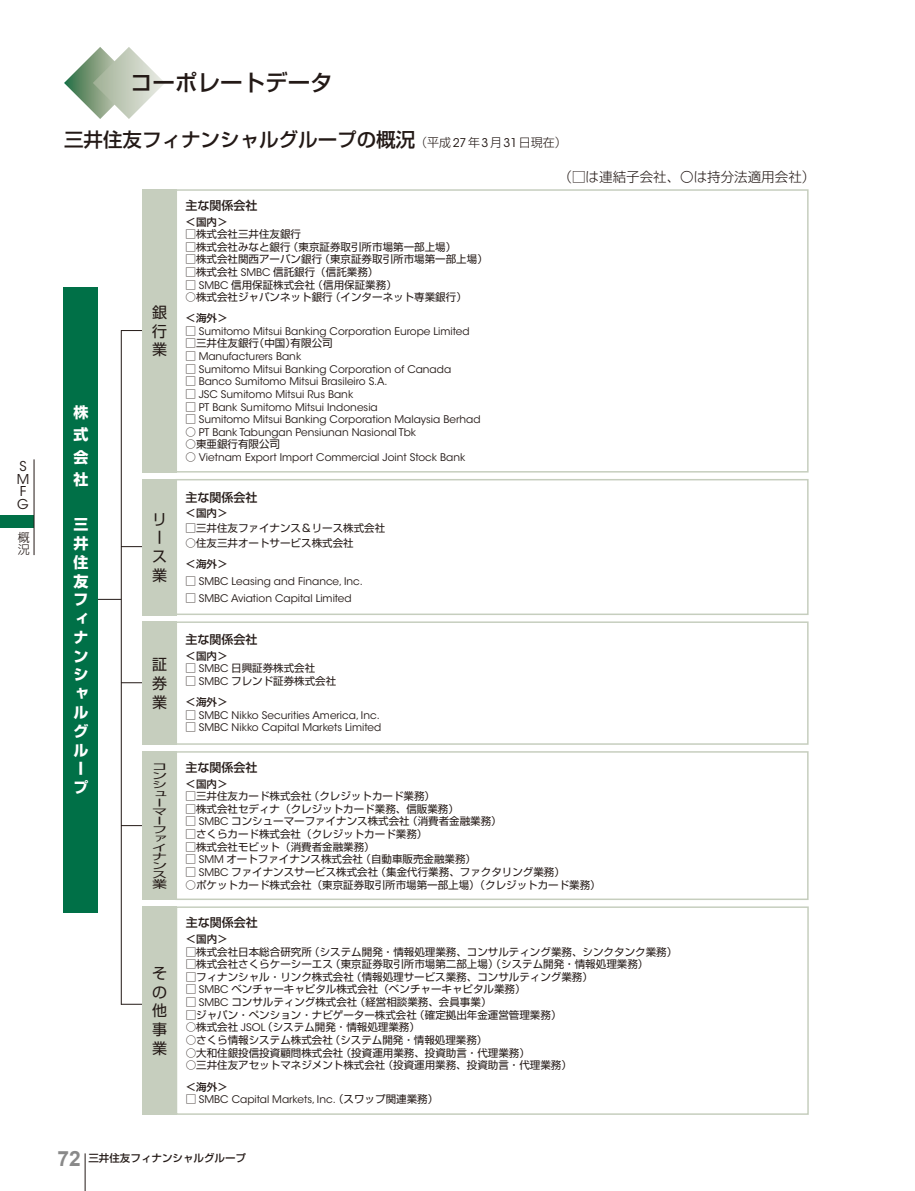
<style>
.page{position:relative;width:915px;height:1191px;background:#fff}
.page>*{position:absolute;margin:0;border:0;box-sizing:border-box;transform-origin:0 0}
.t1{font:500 22.5px "Shin Go Pr 6 N";color:#231916}
.t2{font:500 19.5px "Shin Go Pr 6 N";color:#231916}
.t3{font:700 15px/18.8px "Shin Go Pr 6 N";color:#fff;text-align:justify}
.t4{font:15px/18.8px "Shin Go Pr 6 N";color:#231916;text-align:justify}
.t5{font:300 13.5px "Shin Go Pr 6 N";color:#231916}
.t6{font:13.5px/12.8px "ITC Avant Garde Std";color:#231916}
.t7{font:500 12px "Shin Go Pr 6 N";color:#231916}
.t8{font:300 12px/12px "Shin Go Pr 6 N";color:#231916}
.t9{font:10.5px/21.5px "Shin Go Pr 6 N";color:#231916}
.t10{font:10.5px "ITC Avant Garde Std";color:#231916}
.t11{font:500 10.5px "Shin Go Pr 6 N";color:#231916}
.t12{font:10.5px "Shin Go Pr 6 N";color:#231916;scale:1.43 1}
.t13{font:9px/9px "Shin Go Pr 6 N";color:#231916;scale:1.67 1}
.s1{font-weight:300;font-size:12px}
.s2{font-family:"ITC Avant Garde Std";font-weight:400;font-size:12px}
.s3{font-family:"ITC Avant Garde Std"}
.s4{font-weight:500}
.s5{font-family:"Shin Go Pr 6 N"}
.s6{font-family:"Arial";font-weight:700;font-size:21px;color:#898989}
</style>
<div class="page">
<div style="left:0;top:514px;width:34px;height:13px;background:#007047"></div>
<hr style="left:34px;top:459px;width:1px;height:96px;background:#231916">
<hr style="left:91px;top:599px;width:30px;height:1px;background:#231916">
<hr style="left:121px;top:825px;width:30px;height:1px;background:#231916">
<hr style="left:121px;top:682px;width:30px;height:1px;background:#231916">
<hr style="left:121px;top:546px;width:30px;height:1px;background:#231916">
<hr style="left:121px;top:330px;width:34px;height:1px;background:#231916">
<hr style="left:121px;top:1004px;width:34px;height:1px;background:#231916">
<hr style="left:121px;top:330px;width:1px;height:674px;background:#231916">
<div style="left:175px;top:189px;width:633px;height:283px;border:2px solid #c6cebe"></div>
<div style="left:142px;top:189px;width:34px;height:283px;background:#c6cebe"></div>
<div style="left:175px;top:621px;width:633px;height:124px;border:2px solid #c6cebe"></div>
<div style="left:175px;top:751px;width:633px;height:149px;border:2px solid #c6cebe"></div>
<div style="left:142px;top:621px;width:34px;height:124px;background:#c6cebe"></div>
<div style="left:142px;top:751px;width:34px;height:149px;background:#c6cebe"></div>
<div style="left:176px;top:906px;width:632px;height:208px;border:2px solid #c6cebe"></div>
<div style="left:142px;top:906px;width:34px;height:208px;background:#c6cebe"></div>
<div style="left:64px;top:287px;width:34px;height:625px;background:#007047"></div>
<svg style="left:64px;top:47px;width:101px;height:72px"></svg>
<div style="left:175px;top:479px;width:633px;height:136px;border:2px solid #c6cebe"></div>
<div style="left:142px;top:479px;width:34px;height:136px;background:#c6cebe"></div>
<hr style="left:85px;top:1153px;width:1px;height:38px;background:#231916">
<p class="t6" style="left:17px;top:460px;width:14px">S<br>M<br>F<br>G</p>
<p class="t8" style="left:18px;top:530px;width:13px">概況</p>
<p class="t1" style="left:130px;top:64px;width:204px">コーポレートデータ</p>
<p class="t2" style="left:64px;top:123px;width:504px">三井住友フィナンシャルグループの概況<span class="s1">（平成</span><span class="s2">27</span><span class="s1">年</span><span class="s2">3</span><span class="s1">月</span><span class="s2">31</span><span class="s1">日現在）</span></p>
<p class="t5" style="left:558px;top:166px;width:258px">（□は連結子会社、〇は持分法適用会社）</p>
<p class="t3" style="left:73px;top:401px;width:16px;line-height:22.5px">株式会社</p>
<p class="t3" style="left:73px;top:515px;width:16px;text-align:left">三井住友フィナンシャルグループ</p>
<p class="t4" style="left:152px;top:302px;width:16px">銀行業</p>
<p class="t4" style="left:152px;top:508px;width:16px;text-align:left">リース業</p>
<p class="t4" style="left:152px;top:654px;width:16px">証券業</p>
<p class="t13" style="left:152px;top:761px;width:10px">コンシューマーファイナンス</p>
<p class="t12" style="left:152px;top:875px;width:12px">業</p>
<p class="t4" style="left:152px;top:962px;width:16px">その他事業</p>
<p class="t7" style="left:185px;top:195px;width:73px">主な関係会社</p>
<p class="t11" style="left:185px;top:213px;width:43px">＜国内＞</p>
<p class="t9" style="left:185px;top:223px;width:117px">□株式会社三井住友銀行</p>
<p class="t9" style="left:185px;top:235px;width:272px">□株式会社みなと銀行（東京証券取引所市場第一部上場）</p>
<p class="t9" style="left:185px;top:248px;width:304px">□株式会社関西アーバン銀行（東京証券取引所市場第一部上場）</p>
<p class="t9" style="left:185px;top:260px;width:194px">□株式会社 <span class="s3">SMBC</span> 信託銀行（信託業務）</p>
<p class="t9" style="left:185px;top:273px;width:213px">□ <span class="s3">SMBC</span> 信用保証株式会社（信用保証業務）</p>
<p class="t9" style="left:185px;top:286px;width:283px;line-height:21px">○株式会社ジャパンネット銀行（インターネット専業銀行）<span class="s4">＜海外＞</span></p>
<p class="t10" style="left:185px;top:325px;width:285px"><span class="s5">□</span> Sumitomo Mitsui Banking Corporation Europe Limited</p>
<p class="t9" style="left:185px;top:332px;width:148px">□三井住友銀行（中国）有限公司</p>
<p class="t10" style="left:185px;top:350px;width:117px"><span class="s5">□</span> Manufacturers Bank</p>
<p class="t10" style="left:185px;top:362px;width:267px"><span class="s5">□</span> Sumitomo Mitsui Banking Corporation of Canada</p>
<p class="t10" style="left:185px;top:375px;width:203px"><span class="s5">□</span> Banco Sumitomo Mitsui Brasileiro S.A.</p>
<p class="t10" style="left:185px;top:388px;width:169px"><span class="s5">□</span> JSC Sumitomo Mitsui Rus Bank</p>
<p class="t10" style="left:185px;top:400px;width:194px"><span class="s5">□</span> PT Bank Sumitomo Mitsui Indonesia</p>
<p class="t10" style="left:185px;top:413px;width:296px"><span class="s5">□</span> Sumitomo Mitsui Banking Corporation Malaysia Berhad</p>
<p class="t10" style="left:185px;top:426px;width:232px"><span class="s5">○</span> PT Bank Tabungan Pensiunan Nasional Tbk</p>
<p class="t9" style="left:185px;top:433px;width:96px">○東亜銀行有限公司</p>
<p class="t10" style="left:185px;top:451px;width:281px"><span class="s5">○</span> Vietnam Export Import Commercial Joint Stock Bank</p>
<p class="t7" style="left:185px;top:487px;width:73px">主な関係会社</p>
<p class="t11" style="left:185px;top:504px;width:43px">＜国内＞</p>
<p class="t9" style="left:185px;top:516px;width:201px">□三井住友ファイナンス＆リース株式会社</p>
<p class="t9" style="left:185px;top:531px;width:169px">○住友三井オートサービス株式会社<span class="s4">＜海外＞</span></p>
<p class="t10" style="left:185px;top:575px;width:179px"><span class="s5">□</span> SMBC Leasing and Finance, Inc.</p>
<p class="t10" style="left:185px;top:591px;width:168px"><span class="s5">□</span> SMBC Aviation Capital Limited</p>
<p class="t7" style="left:185px;top:629px;width:73px">主な関係会社</p>
<p class="t11" style="left:185px;top:647px;width:43px">＜国内＞</p>
<p class="t9" style="left:185px;top:657px;width:131px">□ <span class="s3">SMBC</span> 日興証券株式会社</p>
<p class="t9" style="left:185px;top:669px;width:152px">□ <span class="s3">SMBC</span> フレンド証券株式会社<span class="s4">＜海外＞</span></p>
<p class="t10" style="left:185px;top:708px;width:195px"><span class="s5">□</span> SMBC Nikko Securities America, Inc.</p>
<p class="t10" style="left:185px;top:721px;width:197px"><span class="s5">□</span> SMBC Nikko Capital Markets Limited</p>
<p class="t7" style="left:185px;top:757px;width:73px">主な関係会社</p>
<p class="t11" style="left:185px;top:775px;width:43px">＜国内＞</p>
<p class="t9" style="left:185px;top:784px;width:251px">□三井住友カード株式会社（クレジットカード業務）</p>
<p class="t9" style="left:185px;top:797px;width:275px">□株式会社セディナ（クレジットカード業務、信販業務）</p>
<p class="t9" style="left:185px;top:810px;width:317px">□ <span class="s3">SMBC</span> コンシューマーファイナンス株式会社（消費者金融業務）</p>
<p class="t9" style="left:185px;top:822px;width:243px">□さくらカード株式会社（クレジットカード業務）</p>
<p class="t9" style="left:185px;top:835px;width:191px">□株式会社モビット（消費者金融業務）</p>
<p class="t9" style="left:185px;top:847px;width:292px">□ <span class="s3">SMM</span> オートファイナンス株式会社（自動車販売金融業務）</p>
<p class="t9" style="left:185px;top:860px;width:381px">□ <span class="s3">SMBC</span> ファイナンスサービス株式会社（集金代行業務、ファクタリング業務）</p>
<p class="t9" style="left:185px;top:873px;width:416px">○ポケットカード株式会社（東京証券取引所市場第一部上場）（クレジットカード業務）</p>
<p class="t7" style="left:186px;top:913px;width:73px">主な関係会社</p>
<p class="t11" style="left:186px;top:930px;width:43px">＜国内＞</p>
<p class="t9" style="left:186px;top:940px;width:493px">□株式会社日本総合研究所（システム開発・情報処理業務、コンサルティング業務、シンクタンク業務）</p>
<p class="t9" style="left:186px;top:952px;width:464px">□株式会社さくらケーシーエス（東京証券取引所市場第二部上場）（システム開発・情報処理業務）</p>
<p class="t9" style="left:186px;top:965px;width:408px">□フィナンシャル・リンク株式会社（情報処理サービス業務、コンサルティング業務）</p>
<p class="t9" style="left:186px;top:978px;width:341px">□ <span class="s3">SMBC</span> ベンチャーキャピタル株式会社（ベンチャーキャピタル業務）</p>
<p class="t9" style="left:186px;top:990px;width:307px">□ <span class="s3">SMBC</span> コンサルティング株式会社（経営相談業務、会員事業）</p>
<p class="t9" style="left:186px;top:1003px;width:377px">□ジャパン・ペンション・ナビゲーター株式会社（確定拠出年金運営管理業務）</p>
<p class="t9" style="left:186px;top:1015px;width:235px">○株式会社 <span class="s3">JSOL</span>（システム開発・情報処理業務）</p>
<p class="t9" style="left:186px;top:1028px;width:303px">○さくら情報システム株式会社（システム開発・情報処理業務）</p>
<p class="t9" style="left:186px;top:1041px;width:345px">○大和住銀投信投資顧問株式会社（投資運用業務、投資助言・代理業務）</p>
<p class="t9" style="left:186px;top:1053px;width:387px">○三井住友アセットマネジメント株式会社（投資運用業務、投資助言・代理業務）<span class="s4">＜海外＞</span></p>
<p class="t10" style="left:186px;top:1093px;width:254px"><span class="s5">□</span> SMBC Capital Markets, Inc.<span class="s5">（スワップ関連業務）</span></p>
<p class="t11" style="left:57px;top:1149px;width:190px"><span class="s6">72</span> 三井住友フィナンシャルグループ</p>
</div>
